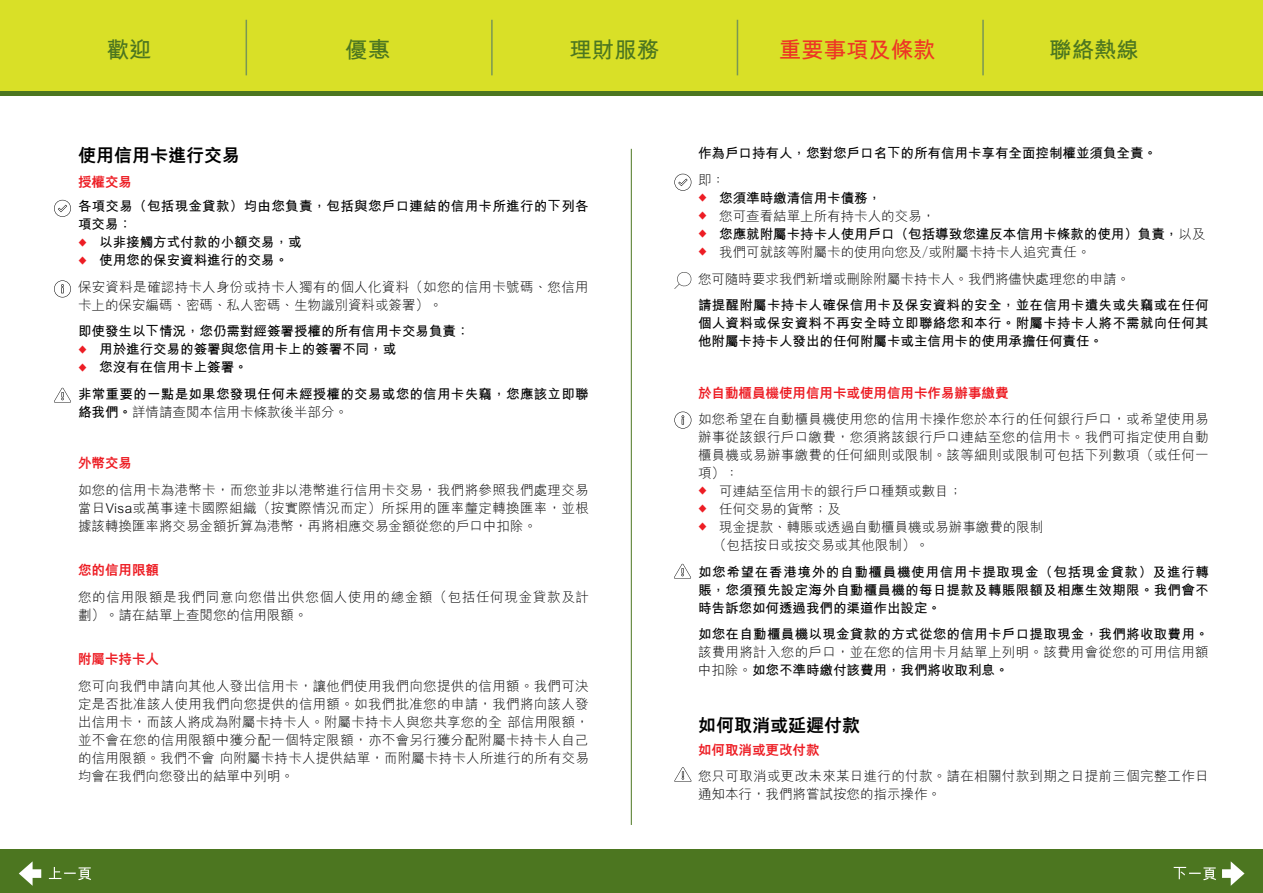
<style>
.page{position:relative;width:1263px;height:893px;background:#fff}
.page>*{position:absolute;margin:0;border:0;box-sizing:border-box;transform-origin:0 0}
.t1{font:700 22.5px "M Hei H Kfor HSBC";letter-spacing:-.005em;color:#4c7620}
.t2{font:700 22.5px "M Hei H Kfor HSBC";letter-spacing:-.005em;color:#ee3524}
.t3{font:800 18px "M Hei H Kfor HSBC";color:#000}
.t4{font:300 13.5px/18px "M Hei H Kfor HSBC";color:#000;text-align:justify}
.t5{font:700 13.5px/18px "M Hei H Kfor HSBC";color:#000;text-align:justify}
.t6{font:300 13.5px/18px "M Hei H Kfor HSBC";letter-spacing:.025em;color:#000}
.t7{font:700 13.5px/18px "M Hei H Kfor HSBC";letter-spacing:.025em;color:#000}
.t8{font:300 13.5px/18px "M Hei H Kfor HSBC";letter-spacing:.055em;color:#000}
.t9{font:800 13.5px "M Hei H Kfor HSBC";color:#ed1d24}
.s1{font-weight:300;font-size:9px;color:#ed1d24}
.s2{font-size:9px;color:#ed1d24}
.s3{font-weight:700}
.s4{font-weight:300}
</style>
<div class="page">
<div style="left:0;top:849px;width:1263px;height:44px;background:#4c7620"></div>
<hr style="left:631px;top:149px;width:1px;height:676px;background:#4c7620">
<svg style="left:54px;top:200px;width:17px;height:17px"></svg>
<svg style="left:54px;top:280px;width:17px;height:17px"></svg>
<svg style="left:54px;top:388px;width:17px;height:15px"></svg>
<svg style="left:674px;top:174px;width:17px;height:17px"></svg>
<svg style="left:674px;top:767px;width:17px;height:15px"></svg>
<svg style="left:674px;top:272px;width:18px;height:17px"></svg>
<svg style="left:674px;top:412px;width:17px;height:17px"></svg>
<svg style="left:674px;top:564px;width:17px;height:15px"></svg>
<svg style="left:0;top:90px;width:1263px;height:6px;fill:#4c7620"></svg>
<div style="left:0;top:0;width:1263px;height:90px;background:#d9e027"></div>
<hr style="left:246px;top:20px;width:1px;height:55px;background:#799754">
<hr style="left:491px;top:20px;width:2px;height:55px;background:#799754">
<hr style="left:737px;top:20px;width:1px;height:55px;background:#799754">
<hr style="left:982px;top:20px;width:2px;height:55px;background:#799754">
<svg style="left:1222px;top:861px;width:22px;height:25px"></svg>
<svg style="left:19px;top:861px;width:22px;height:25px"></svg>
<svg style="left:49px;top:867px;width:42px;height:13px"></svg>
<svg style="left:1174px;top:867px;width:42px;height:13px"></svg>
<h1 class="t1" style="left:107px;top:33px;width:46px">歡迎</h1>
<h1 class="t1" style="left:345px;top:33px;width:46px">優惠</h1>
<h1 class="t1" style="left:569px;top:33px;width:91px">理財服務</h1>
<h1 class="t2" style="left:779px;top:33px;width:158px">重要事項及條款</h1>
<h1 class="t1" style="left:1049px;top:33px;width:91px">聯絡熱線</h1>
<h2 class="t3" style="left:78px;top:147px;width:164px">使用信用卡進行交易</h2>
<p class="t9" style="left:78px;top:175px;width:56px">授權交易</p>
<p class="t7" style="left:78px;top:196px;width:512px">各項交易（包括現金貸款）均由您負責，包括與您戶口連結的信用卡所進行的下列各項交易：</p>
<p class="t5" style="left:78px;top:232px;width:225px"><span class="s1">◆</span> 以非接觸方式付款的小額交易，或</p>
<p class="t6" style="left:78px;top:247px;width:512px;line-height:26.5px"><span class="s2">◆</span> <span class="s3">使用您的保安資料進行的交易。<br></span>保安資料是確認持卡人身份或持卡人獨有的個人化資料（如您的信用卡號碼、您信用</p>
<p class="t4" style="left:78px;top:296px;width:366px">卡上的保安編碼、密碼、私人密碼、生物識別資料或簽署）。</p>
<p class="t5" style="left:78px;top:321px;width:393px">即使發生以下情況，您仍需對經簽署授權的所有信用卡交易負責：</p>
<p class="t5" style="left:78px;top:339px;width:320px"><span class="s1">◆</span> 用於進行交易的簽署與您信用卡上的簽署不同，或</p>
<p class="t7" style="left:78px;top:353px;width:512px;line-height:26.5px"><span class="s1">◆</span> 您沒有在信用卡上簽署。<br>非常重要的一點是如果您發現任何未經授權的交易或您的信用卡失竊，您應該立即聯</p>
<p class="t4" style="left:78px;top:403px;width:272px"><span class="s3">絡我們。</span>詳情請查閱本信用卡條款後半部分。</p>
<p class="t9" style="left:78px;top:457px;width:56px">外幣交易</p>
<p class="t4" style="left:78px;top:481px;width:512px">如您的信用卡為港幣卡，而您並非以港幣進行信用卡交易，我們將參照我們處理交易當日Visa或萬事達卡國際組織（按實際情況而定）所採用的匯率釐定轉換匯率，並根據該轉換匯率將交易金額折算為港幣，再將相應交易金額從您的戶口中扣除。</p>
<p class="t9" style="left:78px;top:564px;width:83px">您的信用限額</p>
<p class="t8" style="left:78px;top:588px;width:513px">您的信用限額是我們同意向您借出供您個人使用的總金額（包括任何現金貸款及計劃）。請在結單上查閱您的信用限額。</p>
<p class="t9" style="left:78px;top:653px;width:83px">附屬卡持卡人</p>
<p class="t4" style="left:78px;top:677px;width:512px">您可向我們申請向其他人發出信用卡，讓他們使用我們向您提供的信用額。我們可決定是否批准該人使用我們向您提供的信用額。如我們批准您的申請，我們將向該人發出信用卡，而該人將成為附屬卡持卡人。附屬卡持卡人與您共享您的全 部信用限額，並不會在您的信用限額中獲分配一個特定限額，亦不會另行獲分配附屬卡持卡人自己的信用限額。我們不會 向附屬卡持卡人提供結單，而附屬卡持卡人所進行的所有交易均會在我們向您發出的結單中列明。</p>
<p class="t5" style="left:698px;top:143px;width:460px">作為戶口持有人，您對您戶口名下的所有信用卡享有全面控制權並須負全責。</p>
<p class="t4" style="left:698px;top:171px;width:28px">即：</p>
<p class="t5" style="left:698px;top:188px;width:185px"><span class="s1">◆</span> 您須準時繳清信用卡債務，</p>
<p class="t4" style="left:698px;top:207px;width:239px"><span class="s2">◆</span> 您可查看結單上所有持卡人的交易，</p>
<p class="t5" style="left:698px;top:224px;width:509px"><span class="s1">◆</span> 您應就附屬卡持卡人使用戶口（包括導致您違反本信用卡條款的使用）負責，<span class="s4">以及</span></p>
<p class="t4" style="left:698px;top:239px;width:433px;line-height:26.5px"><span class="s2">◆</span> 我們可就該等附屬卡的使用向您及/或附屬卡持卡人追究責任。<br>您可隨時要求我們新增或刪除附屬卡持卡人。我們將儘快處理您的申請。</p>
<p class="t5" style="left:698px;top:295px;width:512px">請提醒附屬卡持卡人確保信用卡及保安資料的安全，並在信用卡遺失或失竊或在任何個人資料或保安資料不再安全時立即聯絡您和本行。附屬卡持卡人將不需就向任何其他附屬卡持卡人發出的任何附屬卡或主信用卡的使用承擔任何責任。</p>
<p class="t9" style="left:698px;top:386px;width:312px">於自動櫃員機使用信用卡或使用信用卡作易辦事繳費</p>
<p class="t4" style="left:698px;top:410px;width:512px">如您希望在自動櫃員機使用您的信用卡操作您於本行的任何銀行戶口，或希望使用易辦事從該銀行戶口繳費，您須將該銀行戶口連結至您的信用卡。我們可指定使用自動櫃員機或易辦事繳費的任何細則或限制。該等細則或限制可包括下列數項（或任何一項）：</p>
<p class="t4" style="left:698px;top:482px;width:266px"><span class="s2">◆</span> 可連結至信用卡的銀行戶口種類或數目；</p>
<p class="t4" style="left:698px;top:500px;width:144px"><span class="s2">◆</span> 任何交易的貨幣；及</p>
<p class="t4" style="left:713px;top:518px;width:332px;text-indent:-15px"><span class="s2">◆</span> 現金提款、轉賬或透過自動櫃員機或易辦事繳費的限制（包括按日或按交易或其他限制）。</p>
<p class="t5" style="left:698px;top:561px;width:513px">如您希望在香港境外的自動櫃員機使用信用卡提取現金（包括現金貸款）及進行轉賬，您須預先設定海外自動櫃員機的每日提款及轉賬限額及相應生效期限。我們會不時告訴您如何透過我們的渠道作出設定。</p>
<p class="t7" style="left:698px;top:624px;width:512px">如您在自動櫃員機以現金貸款的方式從您的信用卡戶口提取現金，我們將收取費用。</p>
<p class="t6" style="left:698px;top:643px;width:512px">該費用將計入您的戶口，並在您的信用卡月結單上列明。該費用會從您的可用信用額中扣除。<span class="s3">如您不準時繳付該費用，我們將收取利息。</span></p>
<h2 class="t3" style="left:698px;top:716px;width:163px">如何取消或延遲付款</h2>
<p class="t9" style="left:698px;top:743px;width:123px">如何取消或更改付款</p>
<p class="t6" style="left:698px;top:767px;width:512px">您只可取消或更改未來某日進行的付款。請在相關付款到期之日提前三個完整工作日通知本行，我們將嘗試按您的指示操作。</p>
</div>
